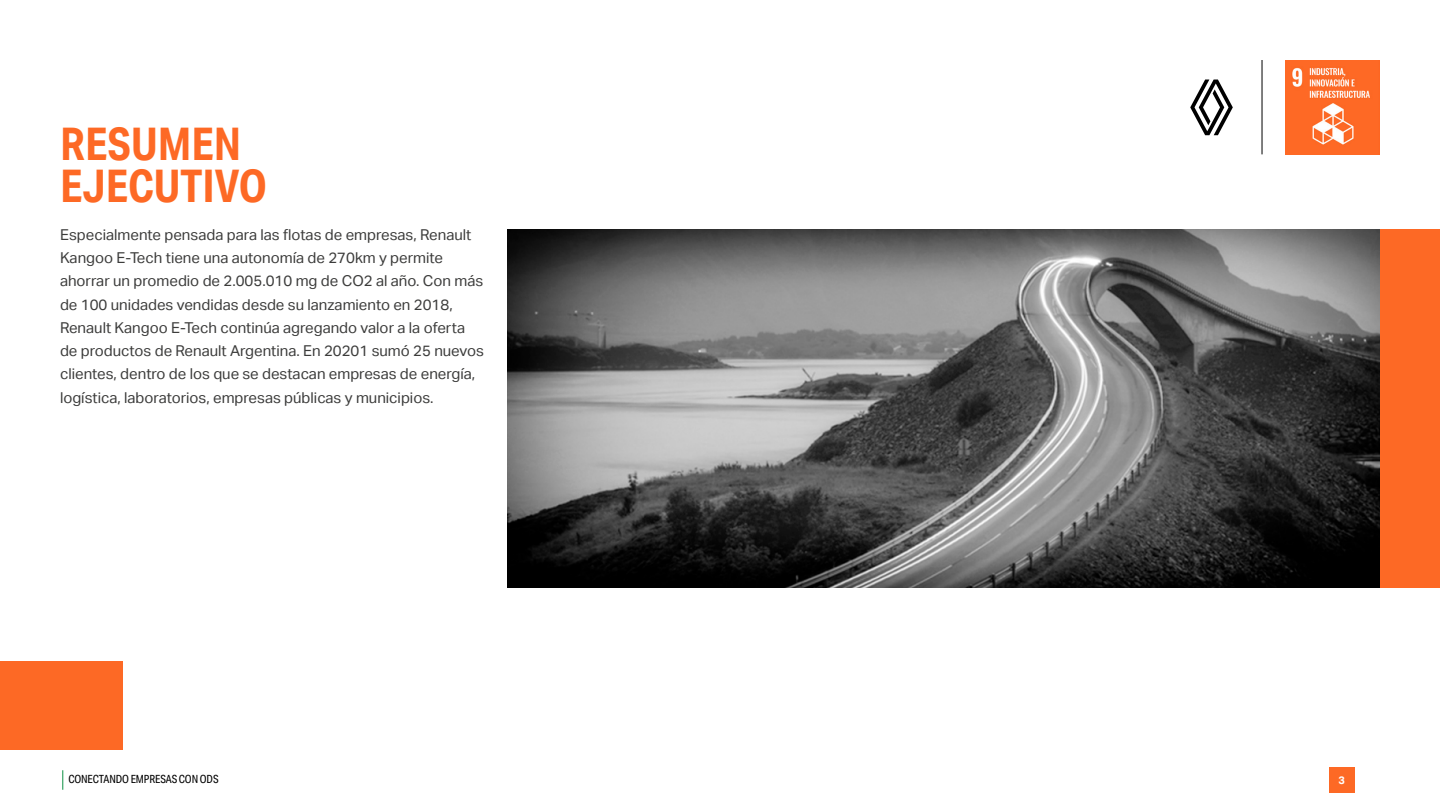
<style>
.page{position:relative;width:1440px;height:810px;background:#fff}
.page>*{position:absolute;margin:0;border:0;box-sizing:border-box;transform-origin:0 0}
.t1{font:700 45px/42.8px "Aktiv Grotesk Cd";color:#fd6925}
.t2{font:15px/23.2px "Aktiv Grotesk";color:#3c3c3b}
.t3{font:11.25px "Aktiv Grotesk Cd";letter-spacing:-.01em;color:#000}
.t4{font:700 10.88px "Aktiv Grotesk";color:#fff}
</style>
<div class="page">
<svg style="left:62px;top:770px;width:1px;height:20px"></svg>
<div style="left:1329px;top:767px;width:25px;height:26px;background:#fd6925"></div>
<img style="left:1285px;top:60px;width:95px;height:95px">
<hr style="left:1262px;top:60px;width:1px;height:94px;background:#000">
<svg style="left:1190px;top:80px;width:43px;height:55px"></svg>
<img style="left:508px;top:229px;width:872px;height:359px">
<div style="left:1380px;top:229px;width:60px;height:359px;background:#fd6925"></div>
<div style="left:0;top:661px;width:123px;height:89px;background:#fd6925"></div>
<h1 class="t1" style="left:60px;top:122px;width:209px">RESUMEN<br>EJECUTIVO</h1>
<p class="t2" style="left:60px;top:223px;width:426px">Especialmente pensada para las flotas de empresas, Renault Kangoo E-Tech tiene una autonomía de 270km y permite ahorrar un promedio de 2.005.010 mg de CO2 al año. Con más de 100 unidades vendidas desde su lanzamiento en 2018, Renault Kangoo E-Tech continúa agregando valor a la oferta de productos de Renault Argentina. En 20201 sumó 25 nuevos clientes, dentro de los que se destacan empresas de energía, logística, laboratorios, empresas públicas y municipios.</p>
<p class="t3" style="left:68px;top:773px;width:152px">CONECTANDO EMPRESAS CON ODS</p>
<p class="t4" style="left:1338px;top:774px;width:8px">3</p>
</div>
